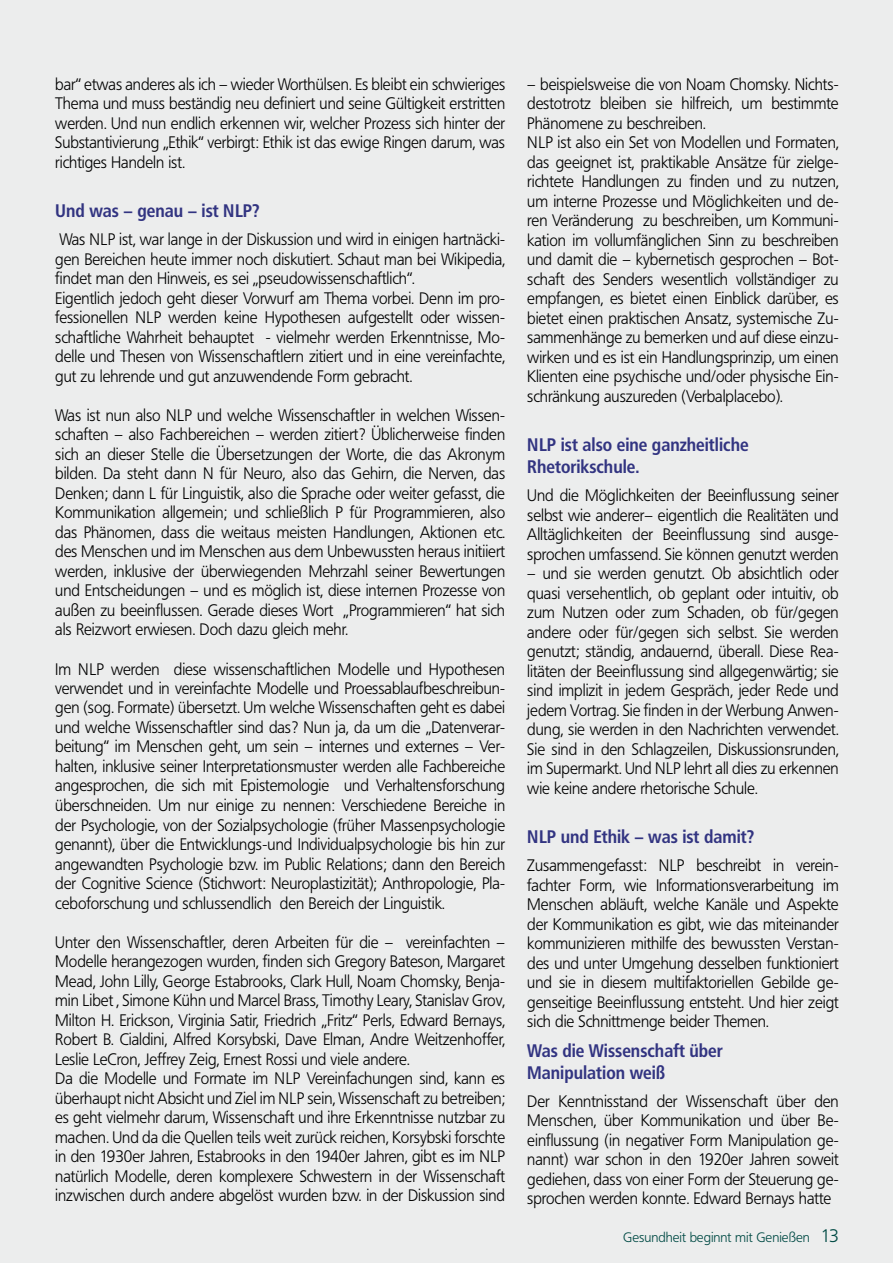
<style>
.page{position:relative;width:893px;height:1263px;background:#eceded}
.page>*{position:absolute;margin:0;border:0;box-sizing:border-box;transform-origin:0 0}
.t1{font:700 18px/21.6px "Frutiger Condensed BQ";color:#323481}
.t2{font:300 16.5px/19.5px "Frutiger BQ";color:#000;text-align:justify;scale:.95 1}
.t3{font:300 13.5px "Frutiger BQ";color:#004a44}
.s1{font-size:18px}
</style>
<div class="page">
<p class="t2" style="left:55px;top:75px;width:475px">bar“ etwas anderes als ich – wieder Worthülsen. Es bleibt ein schwieriges Thema und muss beständig neu definiert und seine Gültigkeit erstritten werden. Und nun endlich erkennen wir, welcher Prozess sich hinter der Substantivierung „Ethik“ verbirgt: Ethik ist das ewige Ringen darum, was richtiges Handeln ist.</p>
<p class="t1" style="left:55px;top:200px;width:206px">Und was – genau – ist NLP?</p>
<p class="t2" style="left:55px;top:230px;width:475px;text-align:left">Was NLP ist, war lange in der Diskussion und wird in einigen hartnäcki&shy;gen Bereichen heute immer noch diskutiert. Schaut man bei Wikipedia, findet man den Hinweis, es sei „pseudowissenschaftlich“.<br>Eigentlich jedoch geht dieser Vorwurf am Thema vorbei. Denn im pro&shy;fessionellen NLP werden keine Hypothesen aufgestellt oder wissen&shy;schaftliche Wahrheit behauptet - vielmehr werden Erkenntnisse, Mo&shy;delle und Thesen von Wissenschaftlern zitiert und in eine vereinfachte, gut zu lehrende und gut anzuwendende Form gebracht.</p>
<p class="t2" style="left:55px;top:406px;width:475px">Was ist nun also NLP und welche Wissenschaftler in welchen Wissen&shy;schaften – also Fachbereichen – werden zitiert? Üblicherweise finden sich an dieser Stelle die Übersetzungen der Worte, die das Akronym bilden. Da steht dann N für Neuro, also das Gehirn, die Nerven, das Denken; dann L für Linguistik, also die Sprache oder weiter gefasst, die Kommunikation allgemein; und schließlich P für Programmieren, also das Phänomen, dass die weitaus meisten Handlungen, Aktionen etc. des Menschen und im Menschen aus dem Unbewussten heraus initiiert werden, inklusive der überwiegenden Mehrzahl seiner Bewertungen und Entscheidungen – und es möglich ist, diese internen Prozesse von außen zu beeinflussen. Gerade dieses Wort „Programmieren“ hat sich als Reizwort erwiesen. Doch dazu gleich mehr.</p>
<p class="t2" style="left:55px;top:659px;width:475px">Im NLP werden diese wissenschaftlichen Modelle und Hypothesen verwendet und in vereinfachte Modelle und Proessablaufbeschreibun&shy;gen (sog. Formate) übersetzt. Um welche Wissenschaften geht es dabei und welche Wissenschaftler sind das? Nun ja, da um die „Datenverar&shy;beitung“ im Menschen geht, um sein – internes und externes – Ver&shy;halten, inklusive seiner Interpretationsmuster werden alle Fachbereiche angesprochen, die sich mit Epistemologie und Verhaltensforschung überschneiden. Um nur einige zu nennen: Verschiedene Bereiche in der Psychologie, von der Sozialpsychologie (früher Massenpsychologie genannt), über die Entwicklungs-und Individualpsychologie bis hin zur angewandten Psychologie bzw. im Public Relations; dann den Bereich der Cognitive Science (Stichwort: Neuroplastizität); Anthropologie, Pla&shy;ceboforschung und schlussendlich den Bereich der Linguistik.</p>
<p class="t2" style="left:55px;top:932px;width:475px;text-align:left">Unter den Wissenschaftler, deren Arbeiten für die – vereinfachten – Modelle herangezogen wurden, finden sich Gregory Bateson, Margaret Mead, John Lilly, George Estabrooks, Clark Hull, Noam Chomsky, Benja&shy;min Libet , Simone Kühn und Marcel Brass, Timothy Leary, Stanislav Grov, Milton H. Erickson, Virginia Satir, Friedrich „Fritz“ Perls, Edward Bernays, Robert B. Cialdini, Alfred Korsybski, Dave Elman, Andre Weitzenhoffer, Leslie LeCron, Jeffrey Zeig, Ernest Rossi und viele andere.<br>Da die Modelle und Formate im NLP Vereinfachungen sind, kann es überhaupt nicht Absicht und Ziel im NLP sein, Wissenschaft zu betreiben; es geht vielmehr darum, Wissenschaft und ihre Erkenntnisse nutzbar zu machen. Und da die Quellen teils weit zurück reichen, Korsybski forschte in den 1930er Jahren, Estabrooks in den 1940er Jahren, gibt es im NLP natürlich Modelle, deren komplexere Schwestern in der Wissenschaft inzwischen durch andere abgelöst wurden bzw. in der Diskussion sind</p>
<p class="t2" style="left:527px;top:75px;width:329px;text-align:left">– beispielsweise die von Noam Chomsky. Nichts&shy;destotrotz bleiben sie hilfreich, um bestimmte Phänomene zu beschreiben.<br>NLP ist also ein Set von Modellen und Formaten, das geeignet ist, praktikable Ansätze für zielge&shy;richtete Handlungen zu finden und zu nutzen, um interne Prozesse und Möglichkeiten und de&shy;ren Veränderung zu beschreiben, um Kommuni&shy;kation im vollumfänglichen Sinn zu beschreiben und damit die – kybernetisch gesprochen – Bot&shy;schaft des Senders wesentlich vollständiger zu empfangen, es bietet einen Einblick darüber, es bietet einen praktischen Ansatz, systemische Zu&shy;sammenhänge zu bemerken und auf diese einzu&shy;wirken und es ist ein Handlungsprinzip, um einen Klienten eine psychische und/oder physische Ein&shy;schränkung auszureden (Verbalplacebo).</p>
<p class="t1" style="left:527px;top:434px;width:223px">NLP ist also eine ganzheitliche<br>Rhetorikschule.</p>
<p class="t2" style="left:527px;top:486px;width:329px">Und die Möglichkeiten der Beeinflussung seiner selbst wie anderer– eigentlich die Realitäten und Alltäglichkeiten der Beeinflussung sind ausge&shy;sprochen umfassend. Sie können genutzt werden</p>
<p class="t2" style="left:527px;top:564px;width:329px">– und sie werden genutzt. Ob absichtlich oder quasi versehentlich, ob geplant oder intuitiv, ob zum Nutzen oder zum Schaden, ob für/gegen andere oder für/gegen sich selbst. Sie werden genutzt; ständig, andauernd, überall. Diese Rea&shy;litäten der Beeinflussung sind allgegenwärtig; sie sind implizit in jedem Gespräch, jeder Rede und jedem Vortrag. Sie finden in der Werbung Anwen&shy;dung, sie werden in den Nachrichten verwendet.<br>Sie sind in den Schlagzeilen, Diskussionsrunden, im Supermarkt. Und NLP lehrt all dies zu erkennen wie keine andere rhetorische Schule.</p>
<p class="t1" style="left:527px;top:826px;width:229px">NLP und Ethik – was ist damit?</p>
<p class="t2" style="left:527px;top:856px;width:329px">Zusammengefasst: NLP beschreibt in verein&shy;fachter Form, wie Informationsverarbeitung im Menschen abläuft, welche Kanäle und Aspekte der Kommunikation es gibt, wie das miteinander kommunizieren mithilfe des bewussten Verstan&shy;des und unter Umgehung desselben funktioniert und sie in diesem multifaktoriellen Gebilde ge&shy;genseitige Beeinflussung entsteht. Und hier zeigt sich die Schnittmenge beider Themen.</p>
<p class="t1" style="left:527px;top:1040px;width:197px">Was die Wissenschaft über<br>Manipulation weiß</p>
<p class="t2" style="left:527px;top:1092px;width:329px">Der Kenntnisstand der Wissenschaft über den Menschen, über Kommunikation und über Be&shy;einflussung (in negativer Form Manipulation ge&shy;nannt) war schon in den 1920er Jahren soweit gediehen, dass von einer Form der Steuerung ge&shy;sprochen werden konnte. Edward Bernays hatte</p>
<p class="t3" style="left:623px;top:1230px;width:217px">Gesundheit beginnt mit Genießen <span class="s1">13</span></p>
</div>
